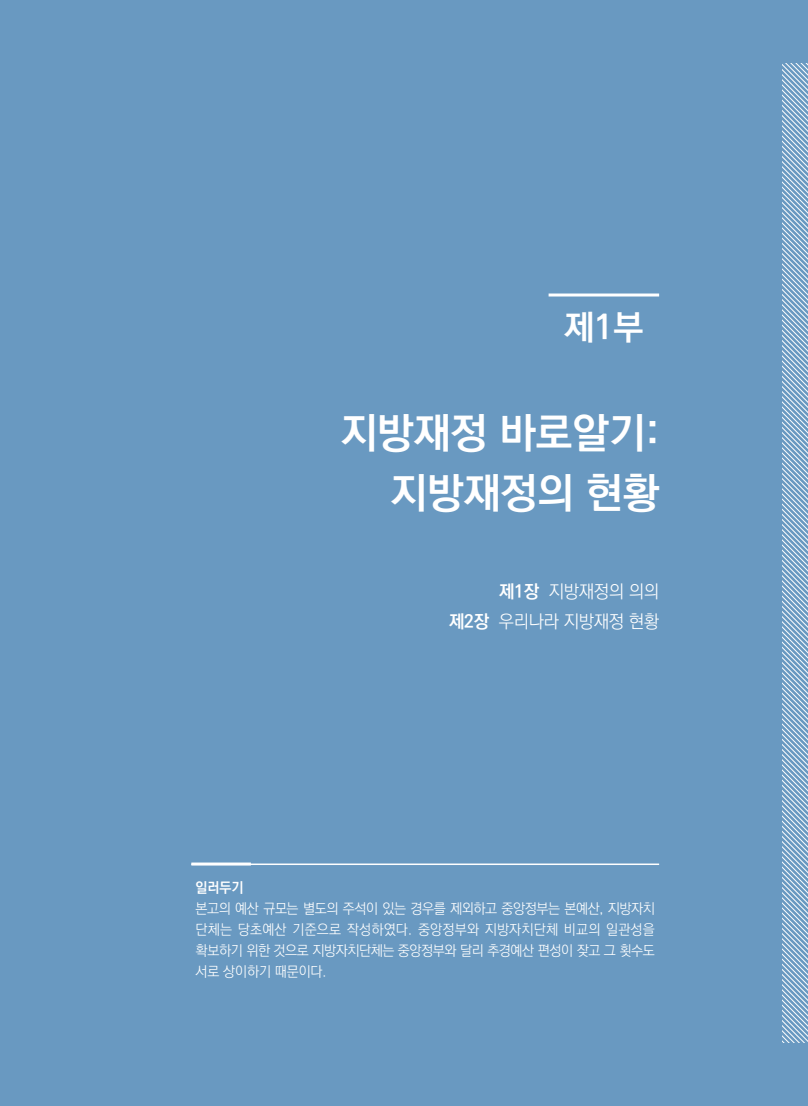
<style>
.page{position:relative;width:808px;height:1106px;background:#6999c1}
.page>*{position:absolute;margin:0;border:0;box-sizing:border-box;transform-origin:0 0}
.t1{font:42px/60px "Ko Pub Dotum PB";color:#fff;text-align:right}
.t2{font:34.5px "Ko Pub Dotum PB";color:#fff}
.t3{font:18px/30px "Ko Pub Dotum PL";letter-spacing:-.01em;color:#fff;text-align:right}
.t4{font:14.25px/21px "Ko Pub Dotum PL";letter-spacing:-.03em;color:#fff;text-align:justify}
.t5{font:14.25px "Ko Pub Dotum PB";color:#fff}
.s1{font-family:"Ko Pub Dotum PB"}
</style>
<div class="page">
<svg style="left:782px;top:64px;width:26px;height:978px"></svg>
<hr style="left:549px;top:293px;width:110px;height:3px;background:#fff">
<hr style="left:191px;top:863px;width:468px;height:2px;background:#fff">
<hr style="left:191px;top:862px;width:60px;height:3px;background:#fff">
<h2 class="t2" style="left:564px;top:310px;width:81px">제1부</h2>
<h1 class="t1" style="left:341px;top:404px;width:320px">지방재정 바로알기: 지방재정의 현황</h1>
<p class="t3" style="left:449px;top:577px;width:211px"><span class="s1">제1장</span> 지방재정의 의의<br><span class="s1">제2장</span> 우리나라 지방재정 현황</p>
<p class="t5" style="left:196px;top:880px;width:49px">일러두기</p>
<p class="t4" style="left:196px;top:898px;width:461px">본고의 예산 규모는 별도의 주석이 있는 경우를 제외하고 중앙정부는 본예산, 지방자치 단체는 당초예산 기준으로 작성하였다. 중앙정부와 지방자치단체 비교의 일관성을 확보하기 위한 것으로 지방자치단체는 중앙정부와 달리 추경예산 편성이 잦고 그 횟수도 서로 상이하기 때문이다.</p>
</div>
